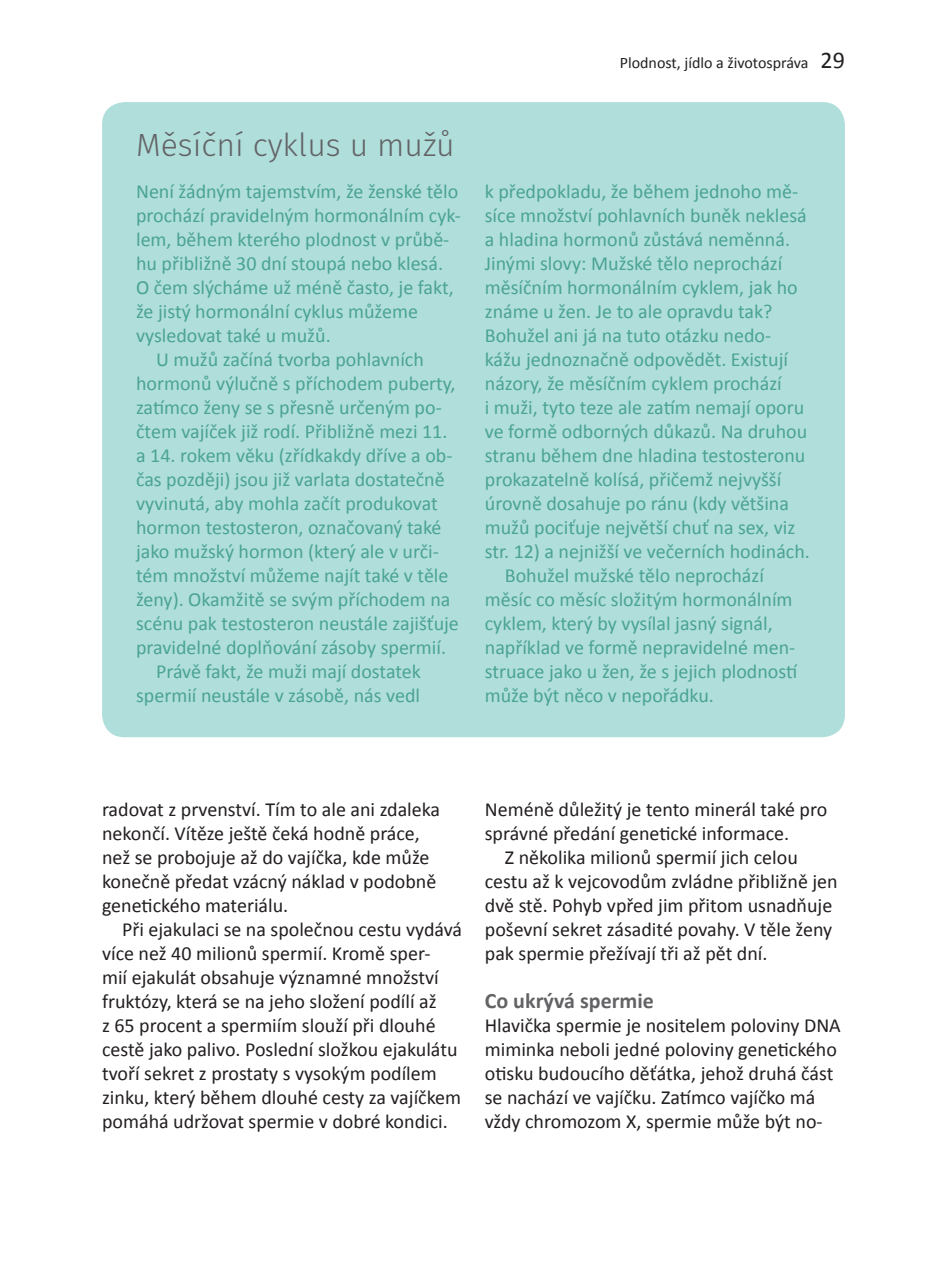
<style>
.page{position:relative;width:947px;height:1276px;background:#fff}
.page>*{position:absolute;margin:0;border:0;box-sizing:border-box;transform-origin:0 0}
.t1{font:300 32px "Fira Sans";color:#636366}
.t2{font:700 22px "Calibri";color:#636366}
.t3{font:20px "Calibri";color:#4ba394}
.t4{font:20px/24px "Calibri";color:#231f20}
.t5{font:16px "Calibri";color:#231f20}
.s1{font-size:24px}
</style>
<div class="page">
<div style="left:102px;top:102px;width:743px;height:635px;background:#afdedb;border-radius:23px"></div>
<h1 class="t1" style="left:136px;top:122px;width:320px">Měsíční cyklus u mužů</h1>
<p class="t3" style="left:136px;top:178px;width:324px">Není žádným tajemstvím, že ženské tělo</p>
<p class="t3" style="left:136px;top:202px;width:326px">prochází pravidelným hormonálním cyk-</p>
<p class="t3" style="left:136px;top:226px;width:315px">lem, během kterého plodnost v průbě-</p>
<p class="t3" style="left:136px;top:250px;width:308px">hu přibližně 30 dní stoupá nebo klesá.</p>
<p class="t3" style="left:136px;top:274px;width:319px">O čem slýcháme už méně často, je fakt,</p>
<p class="t3" style="left:136px;top:298px;width:283px">že jistý hormonální cyklus můžeme</p>
<p class="t3" style="left:136px;top:322px;width:196px">vysledovat také u mužů.</p>
<p class="t3" style="left:156px;top:346px;width:269px">U mužů začíná tvorba pohlavních</p>
<p class="t3" style="left:136px;top:370px;width:321px">hormonů výlučně s příchodem puberty,</p>
<p class="t3" style="left:136px;top:394px;width:307px">zatímco ženy se s přesně určeným po-</p>
<p class="t3" style="left:136px;top:418px;width:313px">čtem vajíček již rodí. Přibližně mezi 11.</p>
<p class="t3" style="left:136px;top:442px;width:318px">a 14. rokem věku (zřídkakdy dříve a ob-</p>
<p class="t3" style="left:136px;top:466px;width:310px">čas později) jsou již varlata dostatečně</p>
<p class="t3" style="left:136px;top:490px;width:303px">vyvinutá, aby mohla začít produkovat</p>
<p class="t3" style="left:136px;top:514px;width:307px">hormon testosteron, označovaný také</p>
<p class="t3" style="left:136px;top:538px;width:304px">jako mužský hormon (který ale v urči-</p>
<p class="t3" style="left:136px;top:562px;width:314px">tém množství můžeme najít také v těle</p>
<p class="t3" style="left:136px;top:586px;width:316px">ženy). Okamžitě se svým příchodem na</p>
<p class="t3" style="left:136px;top:610px;width:324px">scénu pak testosteron neustále zajišťuje</p>
<p class="t3" style="left:136px;top:634px;width:311px">pravidelné doplňování zásoby spermií.</p>
<p class="t3" style="left:156px;top:658px;width:266px">Právě fakt, že muži mají dostatek</p>
<p class="t3" style="left:136px;top:682px;width:285px">spermií neustále v zásobě, nás vedl</p>
<p class="t5" style="left:620px;top:53px;width:227px">Plodnost, jídlo a životospráva <span class="s1">29</span></p>
<p class="t3" style="left:485px;top:178px;width:315px">k předpokladu, že během jednoho mě-</p>
<p class="t3" style="left:485px;top:202px;width:323px">síce množství pohlavních buněk neklesá</p>
<p class="t3" style="left:485px;top:226px;width:307px">a hladina hormonů zůstává neměnná.</p>
<p class="t3" style="left:485px;top:250px;width:299px">Jinými slovy: Mužské tělo neprochází</p>
<p class="t3" style="left:485px;top:274px;width:314px">měsíčním hormonálním cyklem, jak ho</p>
<p class="t3" style="left:485px;top:298px;width:289px">známe u žen. Je to ale opravdu tak?</p>
<p class="t3" style="left:485px;top:322px;width:288px">Bohužel ani já na tuto otázku nedo-</p>
<p class="t3" style="left:485px;top:346px;width:305px">kážu jednoznačně odpovědět. Existují</p>
<p class="t3" style="left:485px;top:370px;width:298px">názory, že měsíčním cyklem prochází</p>
<p class="t3" style="left:485px;top:394px;width:321px">i muži, tyto teze ale zatím nemají oporu</p>
<p class="t3" style="left:485px;top:418px;width:324px">ve formě odborných důkazů. Na druhou</p>
<p class="t3" style="left:485px;top:442px;width:322px">stranu během dne hladina testosteronu</p>
<p class="t3" style="left:485px;top:466px;width:298px">prokazatelně kolísá, přičemž nejvyšší</p>
<p class="t3" style="left:485px;top:490px;width:306px">úrovně dosahuje po ránu (kdy většina</p>
<p class="t3" style="left:485px;top:514px;width:312px">mužů pociťuje největší chuť na sex, viz</p>
<p class="t3" style="left:485px;top:538px;width:327px">str. 12) a nejnižší ve večerních hodinách.</p>
<p class="t3" style="left:505px;top:562px;width:261px">Bohužel mužské tělo neprochází</p>
<p class="t3" style="left:485px;top:586px;width:309px">měsíc co měsíc složitým hormonálním</p>
<p class="t3" style="left:485px;top:610px;width:289px">cyklem, který by vysílal jasný signál,</p>
<p class="t3" style="left:485px;top:634px;width:312px">například ve formě nepravidelné men-</p>
<p class="t3" style="left:485px;top:658px;width:314px">struace jako u žen, že s jejich plodností</p>
<p class="t3" style="left:485px;top:682px;width:231px">může být něco v nepořádku.</p>
<p class="t4" style="left:102px;top:797px;width:339px">radovat z prvenství. Tím to ale ani zdaleka nekončí. Vítěze ještě čeká hodně práce, než se probojuje až do vajíčka, kde může konečně předat vzácný náklad v podobně genetického materiálu.</p>
<p class="t4" style="left:102px;top:917px;width:362px;text-indent:20px">Při ejakulaci se na společnou cestu vydává více než 40 milionů spermií. Kromě sper-<br>mií ejakulát obsahuje významné množství fruktózy, která se na jeho složení podílí až<br>z 65 procent a spermiím slouží při dlouhé cestě jako palivo. Poslední složkou ejakulátu tvoří sekret z prostaty s vysokým podílem zinku, který během dlouhé cesty za vajíčkem pomáhá udržovat spermie v dobré kondici.</p>
<p class="t4" style="left:485px;top:797px;width:344px">Neméně důležitý je tento minerál také pro správné předání genetické informace.</p>
<p class="t4" style="left:485px;top:845px;width:354px;text-indent:20px">Z několika milionů spermií jich celou cestu až k vejcovodům zvládne přibližně jen dvě stě. Pohyb vpřed jim přitom usnadňuje poševní sekret zásadité povahy. V těle ženy pak spermie přežívají tři až pět dní.</p>
<p class="t2" style="left:485px;top:987px;width:171px">Co ukrývá spermie</p>
<p class="t4" style="left:485px;top:1013px;width:357px">Hlavička spermie je nositelem poloviny DNA miminka neboli jedné poloviny genetického otisku budoucího děťátka, jehož druhá část se nachází ve vajíčku. Zatímco vajíčko má vždy chromozom X, spermie může být no-</p>
</div>
